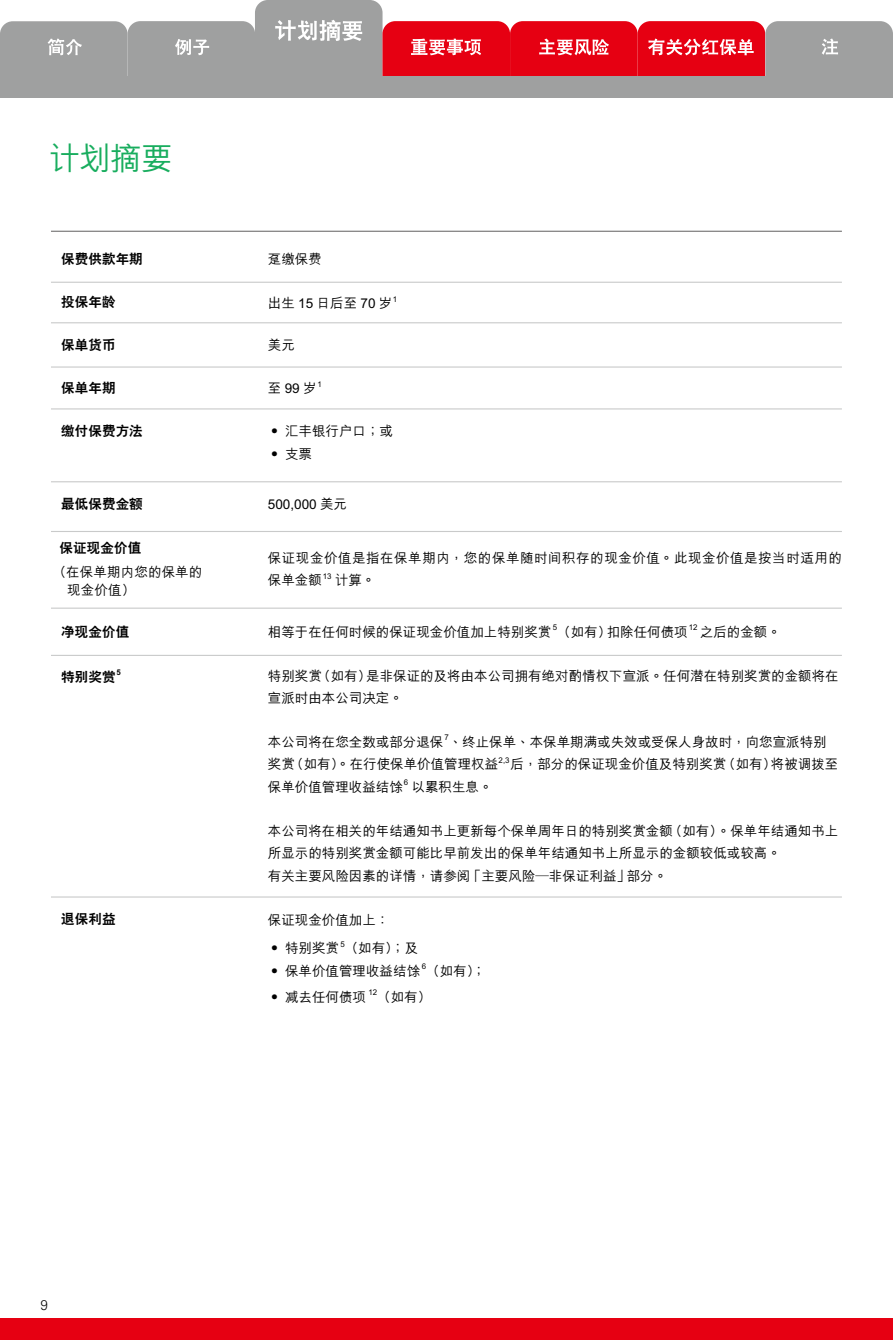
<style>
.page{position:relative;width:893px;height:1340px;background:#fff}
.page>*{position:absolute;margin:0;border:0;box-sizing:border-box;transform-origin:0 0}
.t1{font:500 31.5px "M Hei HKS";color:#18ad5e}
.t2{font:500 13.5px/22.5px "M Hei HKS";color:#000}
.t3{font:500 13.5px/22.5px "M Hei HKS";letter-spacing:.04em;color:#000}
.t4{font:800 13.5px "C Hei 2 HKS";letter-spacing:.01em;color:#000}
.t5{font:300 13.5px "Univers Nextfor HSBC";color:#000}
.t6{font:500 7.8px "M Hei HKS";color:#000}
.t7{font:800 7.8px "C Hei 2 HKS";color:#000}
.s1{font-family:"C Hei 2 HKS";font-weight:800}
</style>
<div class="page">
<div style="left:0;top:1318px;width:893px;height:21px;background:#e60012"></div>
<hr style="left:51px;top:366px;width:791px;height:1px;background:#c9caca">
<hr style="left:51px;top:322px;width:791px;height:1px;background:#c9caca">
<hr style="left:51px;top:282px;width:791px;height:1px;background:#c9caca">
<hr style="left:51px;top:408px;width:791px;height:1px;background:#c9caca">
<hr style="left:51px;top:481px;width:791px;height:1px;background:#c9caca">
<hr style="left:51px;top:531px;width:791px;height:1px;background:#c9caca">
<hr style="left:51px;top:655px;width:791px;height:1px;background:#c9caca">
<hr style="left:51px;top:896px;width:791px;height:1px;background:#c9caca">
<hr style="left:51px;top:607px;width:791px;height:1px;background:#c9caca">
<hr style="left:51px;top:231px;width:791px;height:1px;background:#727171">
<svg style="left:0;top:0;width:893px;height:77px"></svg>
<div style="left:0;top:77px;width:893px;height:21px;background:#9fa0a0"></div>
<p class="t1" style="left:48px;top:135px;width:126px">計劃摘要</p>
<p class="t4" style="left:61px;top:250px;width:83px">保費供款年期</p>
<p class="t4" style="left:61px;top:293px;width:56px">投保年齡</p>
<p class="t4" style="left:61px;top:336px;width:56px">保單貨幣</p>
<p class="t4" style="left:61px;top:379px;width:56px">保單年期</p>
<p class="t4" style="left:61px;top:422px;width:83px">繳付保費方法</p>
<p class="t4" style="left:61px;top:494px;width:83px">最低保費金額</p>
<p class="t2" style="left:53px;top:535px;width:151px;line-height:23.4px;text-indent:7px"><span class="s1">保證現金價值<br></span>（在保單期內您的保單的</p>
<p class="t2" style="left:67px;top:577px;width:70px">現金價值）</p>
<p class="t4" style="left:61px;top:623px;width:70px">淨現金價值</p>
<p class="t4" style="left:61px;top:668px;width:56px">特別獎賞</p>
<p class="t7" style="left:116px;top:667px;width:6px">5</p>
<p class="t4" style="left:61px;top:909px;width:56px">退保利益</p>
<p class="t2" style="left:268px;top:247px;width:55px">躉繳保費</p>
<p class="t2" style="left:268px;top:291px;width:126px">出生 15 日後至 70 歲</p>
<p class="t6" style="left:393px;top:293px;width:6px">1</p>
<p class="t2" style="left:268px;top:332px;width:28px">美元</p>
<p class="t2" style="left:268px;top:376px;width:50px">至99歲</p>
<p class="t6" style="left:317px;top:378px;width:6px">1</p>
<p class="t2" style="left:268px;top:418px;width:127px">‧ 滙豐銀行戶口；或‧ 支票</p>
<p class="t2" style="left:268px;top:491px;width:81px">500,000 美元</p>
<p class="t3" style="left:268px;top:545px;width:576px">保證現金價值是指在保單期內，您的保單隨時間積存的現金價值。此現金價值是按當時適用的保單金額</p>
<p class="t6" style="left:323px;top:570px;width:10px">13</p>
<p class="t2" style="left:335px;top:568px;width:42px">計算。</p>
<p class="t6" style="left:553px;top:621px;width:6px">5</p>
<p class="t6" style="left:689px;top:621px;width:10px">12</p>
<p class="t2" style="left:700px;top:619px;width:82px">之後的金額。</p>
<p class="t2" style="left:268px;top:663px;width:572px">特別獎賞（如有）是非保證的及將由本公司擁有絕對酌情權下宣派。任何潛在特別獎賞的金額將在宣派時由本公司決定。</p>
<p class="t2" style="left:268px;top:729px;width:560px">本公司將在您全數或部分退保、終止保單、本保單期滿或失效或受保人身故時，向您宣派特別</p>
<p class="t2" style="left:268px;top:619px;width:421px">相等於在任何時候的保證現金價值加上特別獎賞（如有）扣除任何債項</p>
<p class="t6" style="left:444px;top:731px;width:6px">7</p>
<p class="t2" style="left:268px;top:752px;width:232px">獎賞（如有）。在行使保單價值管理權益</p>
<p class="t6" style="left:499px;top:754px;width:12px">2,3</p>
<p class="t2" style="left:510px;top:752px;width:330px">後，部分的保證現金價值及特別獎賞（如有）將被調撥至</p>
<p class="t2" style="left:268px;top:774px;width:136px">保單價值管理收益結餘</p>
<p class="t6" style="left:404px;top:776px;width:6px">6</p>
<p class="t2" style="left:412px;top:774px;width:82px">以累積生息。</p>
<p class="t2" style="left:268px;top:818px;width:572px">本公司將在相關的年結通知書上更新每個保單周年日的特別獎賞金額（如有）。保單年結通知書上所顯示的特別獎賞金額可能比早前發出的保單年結通知書上所顯示的金額較低或較高。<br>有關主要風險因素的詳情，請參閱「主要風險─非保證利益」部分。</p>
<p class="t2" style="left:268px;top:904px;width:152px;line-height:28.8px">保證現金價值加上：<br>‧ 特別獎賞（如有）；及</p>
<p class="t6" style="left:340px;top:938px;width:6px">5</p>
<p class="t2" style="left:268px;top:958px;width:154px">‧ 保單價值管理收益結餘</p>
<p class="t6" style="left:422px;top:960px;width:6px">6</p>
<p class="t2" style="left:426px;top:958px;width:61px">（如有）；</p>
<p class="t2" style="left:268px;top:984px;width:100px">‧ 減去任何債項</p>
<p class="t6" style="left:368px;top:986px;width:10px">12</p>
<p class="t2" style="left:377px;top:984px;width:55px">（如有）</p>
<p class="t5" style="left:40px;top:1295px;width:9px">9</p>
</div>
